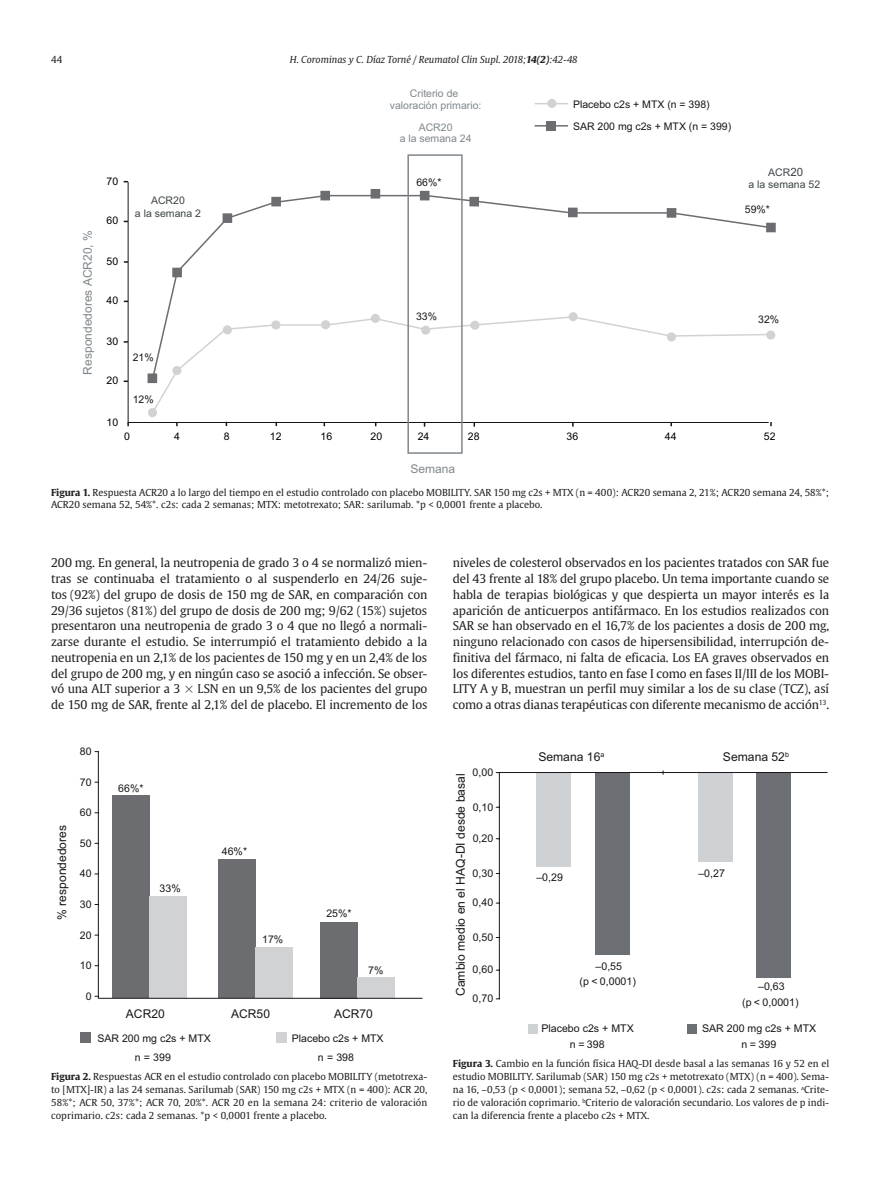
<style>
.page{position:relative;width:893px;height:1191px;background:#fff}
.page>*{position:absolute;margin:0;border:0;box-sizing:border-box;transform-origin:0 0}
.t1{font:12.15px "Arial";color:#1a161a}
.t2{font:12px/15.8px "Gulliver";letter-spacing:-.01em;color:#231f20;text-align:justify}
.t3{font:12px "Arial";color:#18151a}
.t4{font:12px "Arial";color:#7f878c}
.t5{font:10.65px/15.1px "Arial";color:#1a161a;text-align:center}
.t6{font:10.65px "Arial";color:#191519}
.t7{font:10.5px/22.2px "Arial";color:#18151a}
.t8{font:10.5px/12.1px "Arial";color:#7f878c;text-align:center}
.t9{font:10.5px "Arial";color:#000001}
.t10{font:10.5px "Arial";color:#3c4547}
.t11{font:9.6px/12.9px "Gulliver";color:#231f20;text-align:justify}
.t12{font:italic 9.6px "Gulliver";color:#231f20}
.s1{font-weight:700}
.s2{font-size:11.4px}
.s3{font-family:"Mathematical Pi One"}
</style>
<div class="page">
<svg style="left:127px;top:182px;width:642px;height:241px"></svg>
<svg style="left:150px;top:383px;width:619px;height:32px"></svg>
<svg style="left:148px;top:189px;width:628px;height:194px"></svg>
<div style="left:407px;top:154px;width:56px;height:300px;border:2px solid #7f878c"></div>
<svg style="left:556px;top:125px;width:12px;height:2px"></svg>
<svg style="left:535px;top:125px;width:11px;height:2px"></svg>
<div style="left:546px;top:121px;width:10px;height:10px;background:#6c6d70"></div>
<hr style="left:535px;top:103px;width:33px;height:1px;background:#d1d2d4">
<div style="left:547px;top:99px;width:9px;height:9px;background:#d1d2d4;border-radius:50%"></div>
<div style="left:148px;top:408px;width:9px;height:9px;background:#d1d2d4;border-radius:50%"></div>
<div style="left:172px;top:366px;width:9px;height:9px;background:#d1d2d4;border-radius:50%"></div>
<div style="left:223px;top:325px;width:9px;height:9px;background:#d1d2d4;border-radius:50%"></div>
<div style="left:271px;top:320px;width:9px;height:9px;background:#d1d2d4;border-radius:50%"></div>
<div style="left:321px;top:320px;width:9px;height:9px;background:#d1d2d4;border-radius:50%"></div>
<div style="left:371px;top:314px;width:9px;height:9px;background:#d1d2d4;border-radius:50%"></div>
<div style="left:421px;top:325px;width:9px;height:10px;background:#d1d2d4;border-radius:50%"></div>
<div style="left:470px;top:321px;width:9px;height:9px;background:#d1d2d4;border-radius:50%"></div>
<div style="left:569px;top:312px;width:9px;height:9px;background:#d1d2d4;border-radius:50%"></div>
<div style="left:667px;top:332px;width:9px;height:9px;background:#d1d2d4;border-radius:50%"></div>
<div style="left:766px;top:330px;width:9px;height:9px;background:#d1d2d4;border-radius:50%"></div>
<svg style="left:98px;top:751px;width:325px;height:248px"></svg>
<div style="left:80px;top:1032px;width:11px;height:10px;background:#6c6d70"></div>
<div style="left:276px;top:1032px;width:11px;height:10px;background:#d1d2d4"></div>
<svg style="left:495px;top:770px;width:333px;height:229px"></svg>
<div style="left:687px;top:1023px;width:10px;height:10px;background:#6c6f74"></div>
<div style="left:528px;top:1023px;width:10px;height:10px;background:#cfd2d5"></div>
<p class="t11" style="left:51px;top:53px;width:13px">44</p>
<p class="t12" style="left:290px;top:54px;width:289px">H. Corominas y C. Díaz Torné / Reumatol Clin Supl. 2018;<span class="s1">14(2)</span>:42-48</p>
<p class="t9" style="left:106px;top:175px;width:13px">70</p>
<p class="t9" style="left:106px;top:214px;width:13px">60</p>
<p class="t10" style="left:151px;top:194px;width:35px">ACR20</p>
<p class="t10" style="left:135px;top:206px;width:67px">a la semana 2</p>
<p class="t8" style="left:390px;top:87px;width:93px">Criterio de valoración primario:</p>
<p class="t8" style="left:400px;top:122px;width:73px;line-height:10.6px">ACR20<br>a la semana 24</p>
<p class="t7" style="left:416px;top:171px;width:27px">66%*</p>
<p class="t7" style="left:573px;top:93px;width:160px">Placebo c2s + MTX (n = 398)<br>SAR 200 mg c2s + MTX (n = 399)</p>
<p class="t10" style="left:768px;top:166px;width:36px">ACR<span class="s2">20</span></p>
<p class="t10" style="left:748px;top:177px;width:73px">a la semana 52</p>
<p class="t7" style="left:745px;top:198px;width:27px">59%*</p>
<p class="t4" style="left:80px;top:374px;width:146px;rotate:-90deg">Respondedores ACR20, %</p>
<p class="t9" style="left:107px;top:254px;width:13px">50</p>
<p class="t9" style="left:107px;top:294px;width:13px">40</p>
<p class="t9" style="left:107px;top:334px;width:13px">30</p>
<p class="t9" style="left:107px;top:373px;width:13px">20</p>
<p class="t9" style="left:107px;top:415px;width:13px">10</p>
<p class="t7" style="left:133px;top:346px;width:23px">21%</p>
<p class="t7" style="left:133px;top:388px;width:23px">12%</p>
<p class="t7" style="left:416px;top:305px;width:23px">33%</p>
<p class="t7" style="left:758px;top:308px;width:23px">32%</p>
<p class="t9" style="left:124px;top:429px;width:7px">0</p>
<p class="t9" style="left:174px;top:429px;width:7px">4</p>
<p class="t9" style="left:224px;top:429px;width:7px">8</p>
<p class="t9" style="left:270px;top:429px;width:13px">12</p>
<p class="t9" style="left:321px;top:429px;width:13px">16</p>
<p class="t9" style="left:371px;top:429px;width:13px">20</p>
<p class="t9" style="left:418px;top:429px;width:13px">24</p>
<p class="t9" style="left:468px;top:429px;width:13px">28</p>
<p class="t9" style="left:567px;top:429px;width:13px">36</p>
<p class="t9" style="left:665px;top:429px;width:13px">44</p>
<p class="t9" style="left:764px;top:429px;width:13px">52</p>
<p class="t4" style="left:411px;top:460px;width:46px">Semana</p>
<p class="t11" style="left:51px;top:485px;width:780px"><span class="s1">Figura 1.</span> Respuesta ACR20 a lo largo del tiempo en el estudio controlado con placebo MOBILITY. SAR 150 mg c2s + MTX (n = 400): ACR20 semana 2, 21%; ACR20 semana 24, 58%*;<br>ACR20 semana 52, 54%*. c2s: cada 2 semanas; MTX: metotrexato; SAR: sarilumab. *p &lt; 0,0001 frente a placebo.</p>
<p class="t2" style="left:51px;top:555px;width:378px">200 mg. En general, la neutropenia de grado 3 o 4 se normalizó mien&shy;tras se continuaba el tratamiento o al suspenderlo en 24/26 suje&shy;tos (92%) del grupo de dosis de 150 mg de SAR, en comparación con 29/36 sujetos (81%) del grupo de dosis de 200 mg; 9/62 (15%) sujetos presentaron una neutropenia de grado 3 o 4 que no llegó a normali&shy;zarse durante el estudio. Se interrumpió el tratamiento debido a la neutropenia en un 2,1% de los pacientes de 150 mg y en un 2,4% de los del grupo de 200 mg, y en ningún caso se asoció a infección. Se obser&shy;vó una ALT superior a 3 <span class="s3">3</span> LSN en un 9,5% de los pacientes del grupo de 150 mg de SAR, frente al 2,1% del de placebo. El incremento de los</p>
<p class="t2" style="left:453px;top:555px;width:378px">niveles de colesterol observados en los pacientes tratados con SAR fue del 43 frente al 18% del grupo placebo. Un tema importante cuando se habla de terapias biológicas y que despierta un mayor interés es la aparición de anticuerpos antifármaco. En los estudios realizados con SAR se han observado en el 16,7% de los pacientes a dosis de 200 mg, ninguno relacionado con casos de hipersensibilidad, interrupción de&shy;finitiva del fármaco, ni falta de eficacia. Los EA graves observados en los diferentes estudios, tanto en fase I como en fases II/III de los MOBI-LITY A y B, muestran un perfil muy similar a los de su clase (TCZ), así como a otras dianas terapéuticas con diferente mecanismo de acción<sup>13</sup>.</p>
<p class="t3" style="left:54px;top:919px;width:96px;rotate:-90deg">% respondedores</p>
<p class="t7" style="left:80px;top:740px;width:13px">80</p>
<p class="t7" style="left:80px;top:771px;width:13px">70</p>
<p class="t7" style="left:80px;top:801px;width:13px">60</p>
<p class="t7" style="left:80px;top:832px;width:13px">50</p>
<p class="t7" style="left:80px;top:862px;width:13px">40</p>
<p class="t7" style="left:80px;top:893px;width:13px">30</p>
<p class="t7" style="left:80px;top:924px;width:13px">20</p>
<p class="t7" style="left:80px;top:954px;width:13px">10</p>
<p class="t7" style="left:86px;top:985px;width:7px">0</p>
<p class="t7" style="left:118px;top:777px;width:27px">66%*</p>
<p class="t7" style="left:160px;top:877px;width:23px">33%</p>
<p class="t7" style="left:222px;top:840px;width:27px">46%*</p>
<p class="t7" style="left:262px;top:928px;width:23px">17%</p>
<p class="t7" style="left:326px;top:902px;width:27px">25%*</p>
<p class="t7" style="left:368px;top:959px;width:17px">7%</p>
<p class="t3" style="left:126px;top:1006px;width:40px">ACR20</p>
<p class="t3" style="left:231px;top:1006px;width:40px">ACR50</p>
<p class="t3" style="left:334px;top:1006px;width:40px">ACR70</p>
<p class="t7" style="left:97px;top:1029px;width:115px;line-height:18.8px;text-align:center">SAR 200 mg c2s + MTX n= 399</p>
<p class="t7" style="left:292px;top:1027px;width:93px">Placebo c2s + MTX</p>
<p class="t7" style="left:318px;top:1046px;width:38px">n= 398</p>
<p class="t11" style="left:51px;top:1070px;width:378px"><span class="s1">Figura 2.</span> Respuestas ACR en el estudio controlado con placebo MOBILITY (metotrexa&shy;to [MTX]-IR) a las 24 semanas. Sarilumab (SAR) 150 mg c2s + MTX (n = 400): ACR 20, 58%*; ACR 50, 37%*; ACR 70, 20%*. ACR 20 en la semana 24: criterio de valoración coprimario. c2s: cada 2 semanas. *p &lt; 0,0001 frente a placebo.</p>
<p class="t5" style="left:473px;top:764px;width:22px">0,00</p>
<p class="t1" style="left:453px;top:996px;width:224px;rotate:-90deg">Cambio medio en el HAQ-DI desde basal</p>
<p class="t5" style="left:473px;top:799px;width:22px">0,10</p>
<p class="t5" style="left:473px;top:831px;width:22px">0,20</p>
<p class="t5" style="left:473px;top:865px;width:22px">0,30</p>
<p class="t5" style="left:473px;top:895px;width:22px">0,40</p>
<p class="t5" style="left:473px;top:929px;width:22px">0,50</p>
<p class="t5" style="left:473px;top:962px;width:22px">0,60</p>
<p class="t5" style="left:473px;top:991px;width:22px">0,70</p>
<p class="t1" style="left:538px;top:749px;width:68px">Semana 16<sup>a</sup></p>
<p class="t5" style="left:536px;top:870px;width:28px">–0,29</p>
<p class="t5" style="left:580px;top:958px;width:58px">–0,55<br>(p &lt; 0,0001)</p>
<p class="t1" style="left:723px;top:749px;width:68px">Semana 52<sup>b</sup></p>
<p class="t5" style="left:698px;top:866px;width:28px">–0,27</p>
<p class="t5" style="left:758px;top:979px;width:28px">–0,63</p>
<p class="t5" style="left:742px;top:994px;width:58px">(p &lt; 0,0001)</p>
<p class="t6" style="left:541px;top:1021px;width:94px">Placebo c2s + MTX</p>
<p class="t6" style="left:702px;top:1021px;width:116px">SAR 200 mg c2s + MTX</p>
<p class="t11" style="left:453px;top:1057px;width:378px"><span class="s1">Figura 3.</span> Cambio en la función física HAQ-DI desde basal a las semanas 16 y 52 en el estudio MOBILITY. Sarilumab (SAR) 150 mg c2s + metotrexato (MTX) (n = 400). Sema&shy;na 16, –0,53 (p &lt; 0,0001); semana 52, –0,62 (p &lt; 0,0001). c2s: cada 2 semanas. <sup>a</sup>Crite&shy;rio de valoración coprimario. <sup>b</sup>Criterio de valoración secundario. Los valores de p indi&shy;can la diferencia frente a placebo c2s + MTX.</p>
<p class="t5" style="left:570px;top:1037px;width:36px">n=398</p>
<p class="t5" style="left:742px;top:1037px;width:36px">n= 399</p>
</div>
